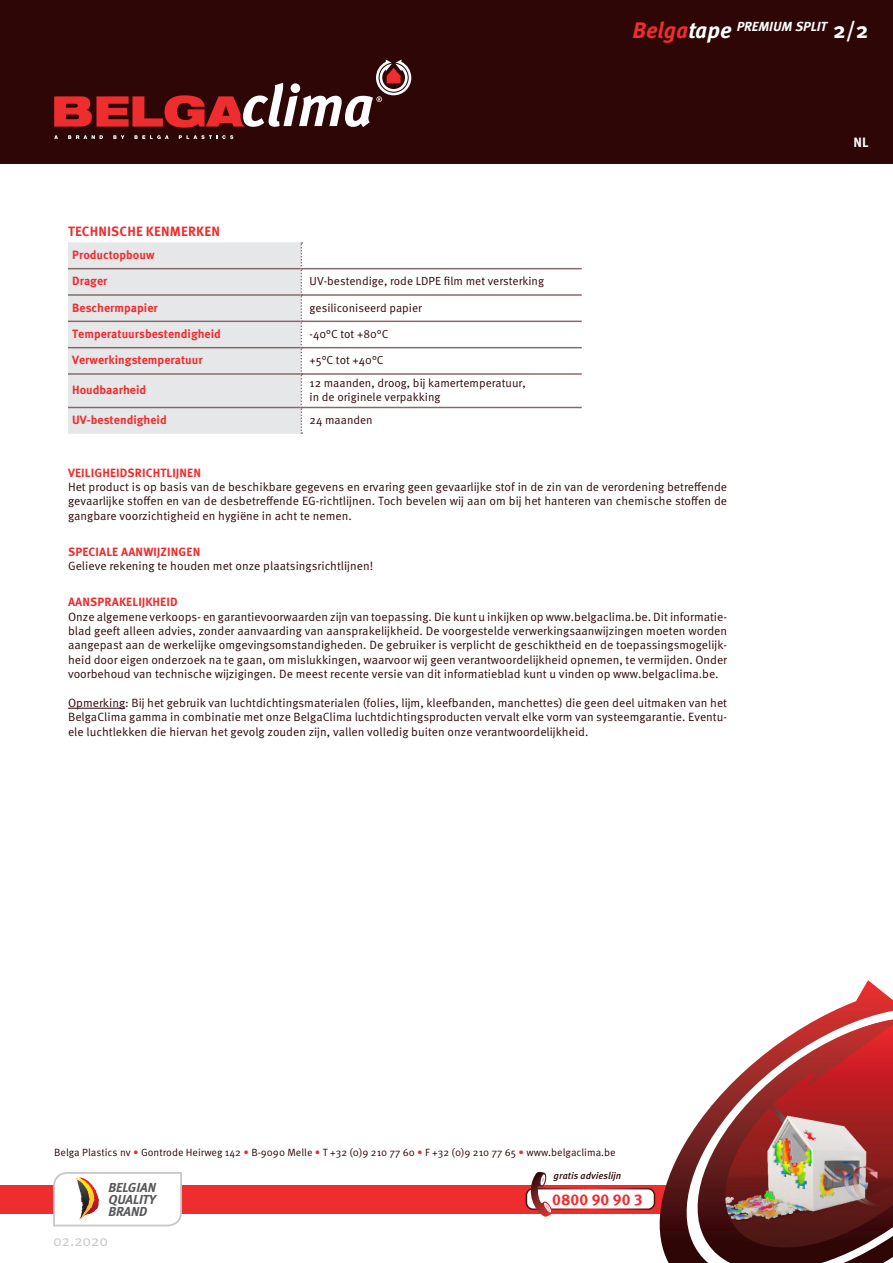
<style>
.page{position:relative;width:893px;height:1263px;background:#fff}
.page>*{position:absolute;margin:0;border:0;box-sizing:border-box;transform-origin:0 0}
.t1{font:700 15.6px "Meta Pro";color:#ee2d2e}
.t2{font:15px "Meta Pro";color:#c7c8ca}
.t3{font:700 13.5px "Meta Pro";letter-spacing:.01em;color:#ee2d2e}
.t4{font:700 13.5px "Meta Pro";color:#fff}
.t5{font:italic 700 13.05px "Meta Pro";color:#fff}
.t6{font:italic 700 13.05px/12px "Meta";color:#57585a;text-align:justify}
.t7{font:12px/14.4px "Meta Pro";color:#2f0606;text-align:justify}
.t8{font:700 12px "Meta Pro";color:#ee2d2e}
.t9{font:11.7px "Meta Pro";color:#2f0508}
.t10{font:10.5px "Meta Pro";color:#2f0606}
.t11{font:italic 500 9.75px "Meta Pro";color:#2f0606}
.s1{font-size:22.5px;color:#ee2d2e}
.s2{font-size:22.5px}
.s3{font-style:normal;font-size:22.5px}
.s4{color:#ee2d2e}
</style>
<div class="page">
<div style="left:0;top:0;width:893px;height:164px;background:#2f0606"></div>
<div style="left:0;top:1185px;width:677px;height:28px;background:#ee2d2e"></div>
<svg style="left:653px;top:980px;width:240px;height:283px"></svg>
<hr style="left:68px;top:708px;width:57px;height:1px;background:#2f0606">
<hr style="left:302px;top:268px;width:280px;height:1px;background:#866767">
<hr style="left:302px;top:294px;width:280px;height:2px;background:#866767">
<hr style="left:302px;top:321px;width:280px;height:1px;background:#866767">
<hr style="left:302px;top:347px;width:280px;height:1px;background:#866767">
<hr style="left:302px;top:373px;width:280px;height:2px;background:#866767">
<hr style="left:302px;top:407px;width:280px;height:1px;background:#866767">
<svg style="left:68px;top:242px;width:234px;height:192px;background:#e1e0e2"></svg>
<div style="left:526px;top:1189px;width:128px;height:20px;background:#fff;border-radius:7px"></div>
<div style="left:526px;top:1188px;width:129px;height:22px;border:2px solid #fff;border-radius:7px"></div>
<svg style="left:527px;top:1172px;width:28px;height:45px"></svg>
<svg style="left:52px;top:1172px;width:131px;height:55px"></svg>
<svg style="left:54px;top:60px;width:357px;height:68px"></svg>
<svg style="left:54px;top:135px;width:4px;height:4px"></svg>
<svg style="left:68px;top:135px;width:35px;height:4px"></svg>
<svg style="left:113px;top:135px;width:11px;height:4px"></svg>
<svg style="left:134px;top:135px;width:35px;height:4px"></svg>
<svg style="left:179px;top:135px;width:54px;height:4px"></svg>
<p class="t5" style="left:633px;top:18px;width:237px"><span class="s1">Belga</span><span class="s2">tape</span> PREMIUM SPLIT <span class="s3">2/2</span></p>
<p class="t3" style="left:68px;top:223px;width:153px">TECHNISCHE KENMERKEN</p>
<p class="t8" style="left:72px;top:247px;width:84px">Productopbouw</p>
<p class="t8" style="left:72px;top:274px;width:37px">Drager</p>
<p class="t9" style="left:310px;top:274px;width:236px">UV-bestendige, rode LDPE film met versterking</p>
<p class="t8" style="left:72px;top:300px;width:87px">Beschermpapier</p>
<p class="t9" style="left:310px;top:300px;width:114px">gesiliconiseerd papier</p>
<p class="t8" style="left:72px;top:326px;width:150px">Temperatuursbestendigheid</p>
<p class="t9" style="left:310px;top:326px;width:80px">-40°C tot +80°C</p>
<p class="t8" style="left:72px;top:352px;width:132px">Verwerkingstemperatuur</p>
<p class="t9" style="left:310px;top:353px;width:75px">+5°C tot +40°C</p>
<p class="t8" style="left:72px;top:382px;width:76px">Houdbaarheid</p>
<p class="t9" style="left:310px;top:376px;width:218px">12 maanden, droog, bij kamertemperatuur,</p>
<p class="t9" style="left:310px;top:390px;width:132px">in de originele verpakking</p>
<p class="t8" style="left:72px;top:412px;width:96px">UV-bestendigheid</p>
<p class="t9" style="left:310px;top:412px;width:65px">24 maanden</p>
<p class="t8" style="left:68px;top:465px;width:134px">VEILIGHEIDSRICHTLIJNEN</p>
<p class="t7" style="left:68px;top:480px;width:661px">Het product is op basis van de beschikbare gegevens en ervaring geen gevaarlijke stof in de zin van de verordening betreffende gevaarlijke stoffen en van de desbetreffende EG-richtlijnen. Toch bevelen wij aan om bij het hanteren van chemische stoffen de gangbare voorzichtigheid en hygiëne in acht te nemen.</p>
<p class="t8" style="left:68px;top:544px;width:134px">SPECIALE AANWIJZINGEN</p>
<p class="t7" style="left:68px;top:559px;width:307px">Gelieve rekening te houden met onze plaatsingsrichtlijnen!</p>
<p class="t8" style="left:68px;top:594px;width:111px">AANSPRAKELIJKHEID</p>
<p class="t7" style="left:68px;top:610px;width:661px">Onze algemene verkoops- en garantievoorwaarden zijn van toepassing. Die kunt u inkijken op www.belgaclima.be. Dit informatie&shy;blad geeft alleen advies, zonder aanvaarding van aansprakelijkheid. De voorgestelde verwerkingsaanwijzingen moeten worden aangepast aan de werkelijke omgevingsomstandigheden. De gebruiker is verplicht de geschiktheid en de toepassingsmogelijk&shy;heid door eigen onderzoek na te gaan, om mislukkingen, waarvoor wij geen verantwoordelijkheid opnemen, te vermijden. Onder voorbehoud van technische wijzigingen. De meest recente versie van dit informatieblad kunt u vinden op www.belgaclima.be.</p>
<p class="t7" style="left:68px;top:696px;width:661px">Opmerking: Bij het gebruik van luchtdichtingsmaterialen (folies, lijm, kleefbanden, manchettes) die geen deel uitmaken van het BelgaClima gamma in combinatie met onze BelgaClima luchtdichtingsproducten vervalt elke vorm van systeemgarantie. Eventu&shy;ele luchtlekken die hiervan het gevolg zouden zijn, vallen volledig buiten onze verantwoordelijkheid.</p>
<p class="t4" style="left:854px;top:134px;width:16px">NL</p>
<p class="t10" style="left:54px;top:1146px;width:563px">Belga Plastics nv <span class="s4">•</span> Gontrode Heirweg 142 <span class="s4">•</span> B-9090 Melle <span class="s4">•</span> T +32 (0)9 210 77 60 <span class="s4">•</span> F +32 (0)9 210 77 65 <span class="s4">•</span> www.belgaclima.be</p>
<p class="t6" style="left:108px;top:1181px;width:49px">BELGIAN QUALITY BRAND</p>
<p class="t2" style="left:53px;top:1231px;width:57px">02.2020</p>
<p class="t11" style="left:554px;top:1170px;width:69px">gratis advieslijn</p>
<p class="t1" style="left:552px;top:1189px;width:92px">0800 90 90 3</p>
</div>
